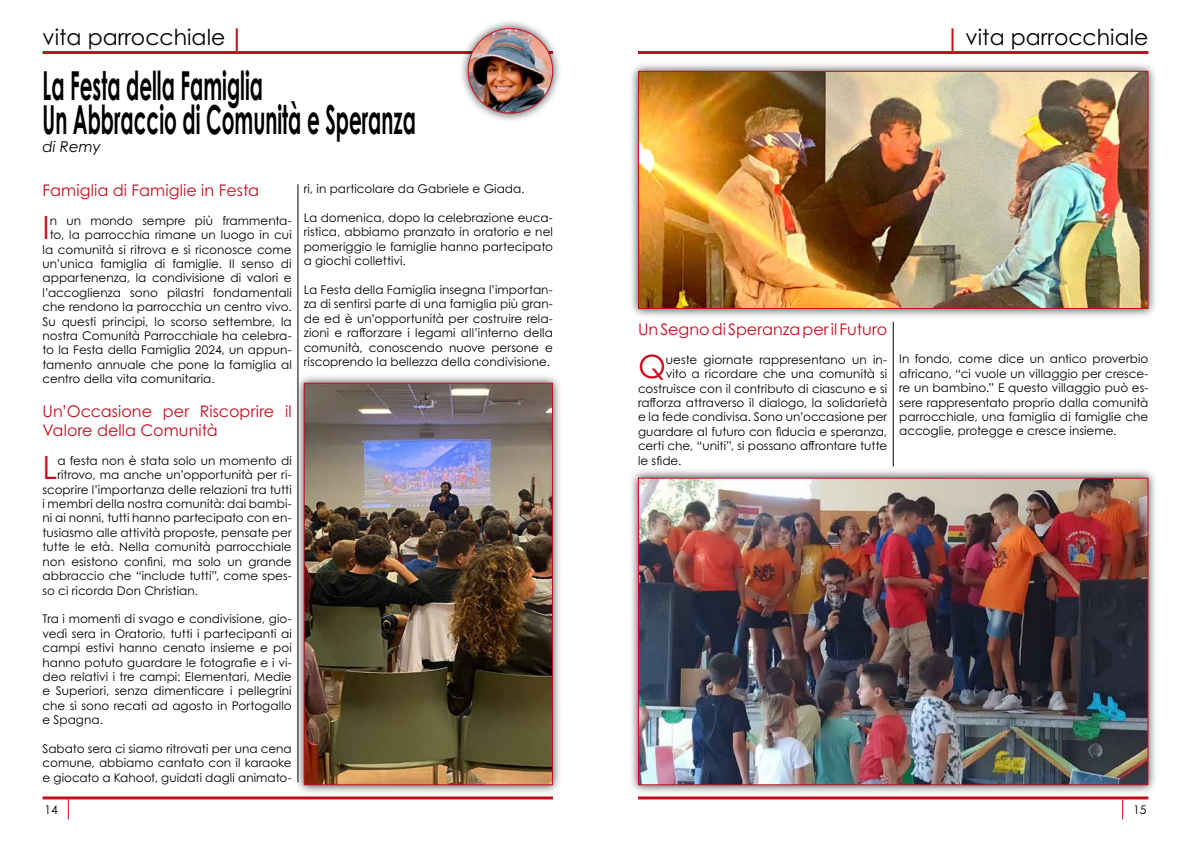
<style>
.page{position:relative;width:1191px;height:842px;background:#fff}
.page>*{position:absolute;margin:0;border:0;box-sizing:border-box;transform-origin:0 0}
.t1{font:700 40px/34px "Century Gothic Pro";color:#000;scale:.5 1}
.t2{font:32.1px "Century Gothic Pro";color:#c50e1f}
.t3{font:22px "Century Gothic Pro";color:#000}
.t4{font:16px/19.2px "Century Gothic Pro";letter-spacing:.005em;color:#c50e1f}
.t5{font:italic 15px "Century Gothic Pro";color:#000}
.t6{font:12px/14.4px "Century Gothic Pro";letter-spacing:.005em;color:#000;text-align:justify}
</style>
<div class="page">
<hr style="left:638px;top:796px;width:510px;height:3px;background:#c50e1f">
<hr style="left:43px;top:796px;width:510px;height:3px;background:#c50e1f">
<svg style="left:1122px;top:799px;width:1px;height:20px"></svg>
<svg style="left:68px;top:799px;width:1px;height:20px"></svg>
<hr style="left:638px;top:51px;width:510px;height:3px;background:#c50e1f">
<hr style="left:951px;top:28px;width:2px;height:26px;background:#c50e1f">
<hr style="left:43px;top:51px;width:510px;height:3px;background:#c50e1f">
<hr style="left:236px;top:28px;width:2px;height:26px;background:#c50e1f">
<hr style="left:298px;top:184px;width:1px;height:598px;background:#000">
<hr style="left:893px;top:322px;width:1px;height:144px;background:#000">
<div style="left:628px;top:61px;width:529px;height:257px;background:#000;opacity:.75"></div>
<img style="left:640px;top:73px;width:506px;height:234px">
<div style="left:638px;top:71px;width:510px;height:238px;border:1px solid #c50e1f"></div>
<div style="left:628px;top:468px;width:529px;height:327px;background:#000;opacity:.75"></div>
<img style="left:640px;top:480px;width:506px;height:303px">
<div style="left:638px;top:478px;width:510px;height:307px;border:1px solid #c50e1f"></div>
<div style="left:294px;top:373px;width:268px;height:422px;background:#000;opacity:.75"></div>
<img style="left:306px;top:385px;width:245px;height:398px">
<div style="left:304px;top:383px;width:249px;height:402px;border:1px solid #c50e1f"></div>
<div style="left:459px;top:19px;width:103px;height:104px;background:#000;opacity:.75"></div>
<img style="left:468px;top:29px;width:85px;height:84px;border-radius:42px">
<h3 class="t3" style="left:43px;top:23px;width:184px">vita parrocchiale</h3>
<h3 class="t3" style="left:965px;top:23px;width:184px">vita parrocchiale</h3>
<h1 class="t1" style="left:43px;top:67px;width:748px">La Festa della Famiglia<br>Un Abbraccio di Comunità e Speranza</h1>
<p class="t5" style="left:43px;top:137px;width:60px">di Remy</p>
<h3 class="t4" style="left:43px;top:180px;width:218px">Famiglia di Famiglie in Festa</h3>
<h2 class="t2" style="left:43px;top:208px;width:9px">I</h2>
<p class="t6" style="left:50px;top:213px;width:243px">n un mondo sempre più frammenta-</p>
<p class="t6" style="left:50px;top:228px;width:243px">to, la parrocchia rimane un luogo in cui</p>
<p class="t6" style="left:43px;top:242px;width:251px">la comunità si ritrova e si riconosce come</p>
<p class="t6" style="left:43px;top:256px;width:251px">un’unica famiglia di famiglie. Il senso di</p>
<p class="t6" style="left:43px;top:271px;width:251px">appartenenza, la condivisione di valori e</p>
<p class="t6" style="left:43px;top:285px;width:251px">l’accoglienza sono pilastri fondamentali</p>
<p class="t6" style="left:43px;top:300px;width:251px">che rendono la parrocchia un centro vivo.</p>
<p class="t6" style="left:43px;top:314px;width:251px">Su questi principi, lo scorso settembre, la</p>
<p class="t6" style="left:43px;top:328px;width:251px">nostra Comunità Parrocchiale ha celebra-</p>
<p class="t6" style="left:43px;top:343px;width:251px">to la Festa della Famiglia 2024, un appun-</p>
<p class="t6" style="left:43px;top:357px;width:251px">tamento annuale che pone la famiglia al</p>
<p class="t6" style="left:43px;top:372px;width:174px">centro della vita comunitaria.</p>
<h3 class="t4" style="left:43px;top:401px;width:251px">Un’Occasione per Riscoprire il<br>Valore della Comunità</h3>
<h2 class="t2" style="left:43px;top:448px;width:16px">L</h2>
<p class="t6" style="left:57px;top:453px;width:236px">a festa non è stata solo un momento di</p>
<p class="t6" style="left:57px;top:468px;width:236px">ritrovo, ma anche un’opportunità per ri-</p>
<p class="t6" style="left:43px;top:482px;width:251px">scoprire l’importanza delle relazioni tra tutti</p>
<p class="t6" style="left:43px;top:496px;width:251px">i membri della nostra comunità: dai bambi-</p>
<p class="t6" style="left:43px;top:511px;width:251px">ni ai nonni, tutti hanno partecipato con en-</p>
<p class="t6" style="left:43px;top:525px;width:251px">tusiasmo alle attività proposte, pensate per</p>
<p class="t6" style="left:43px;top:540px;width:251px">tutte le età. Nella comunità parrocchiale</p>
<p class="t6" style="left:43px;top:554px;width:251px">non esistono confini, ma solo un grande</p>
<p class="t6" style="left:43px;top:568px;width:251px">abbraccio che “include tutti”, come spes-</p>
<p class="t6" style="left:43px;top:583px;width:157px">so ci ricorda Don Christian.</p>
<p class="t6" style="left:43px;top:612px;width:251px">Tra i momenti di svago e condivisione, gio&shy;vedì sera in Oratorio, tutti i partecipanti ai campi estivi hanno cenato insieme e poi hanno potuto guardare le fotografie e i vi&shy;deo relativi i tre campi: Elementari, Medie e Superiori, senza dimenticare i pellegrini che si sono recati ad agosto in Portogallo e Spagna.</p>
<p class="t6" style="left:43px;top:741px;width:251px">Sabato sera ci siamo ritrovati per una cena comune, abbiamo cantato con il karaoke e giocato a Kahoot, guidati dagli animato-</p>
<p class="t6" style="left:304px;top:181px;width:222px">ri, in particolare da Gabriele e Giada.</p>
<p class="t6" style="left:304px;top:210px;width:251px">La domenica, dopo la celebrazione euca&shy;ristica, abbiamo pranzato in oratorio e nel pomeriggio le famiglie hanno partecipato a giochi collettivi.</p>
<p class="t6" style="left:304px;top:282px;width:251px">La Festa della Famiglia insegna l’importan&shy;za di sentirsi parte di una famiglia più gran&shy;de ed è un’opportunità per costruire rela&shy;zioni e rafforzare i legami all’interno della comunità, conoscendo nuove persone e riscoprendo la bellezza della condivisione.</p>
<h3 class="t4" style="left:638px;top:319px;width:251px">Un Segno di Speranza per il Futuro</h3>
<h2 class="t2" style="left:638px;top:347px;width:29px">Q</h2>
<p class="t6" style="left:666px;top:352px;width:223px">ueste giornate rappresentano un in-</p>
<p class="t6" style="left:666px;top:366px;width:223px">vito a ricordare che una comunità si</p>
<p class="t6" style="left:638px;top:381px;width:251px">costruisce con il contributo di ciascuno e si</p>
<p class="t6" style="left:638px;top:395px;width:251px">rafforza attraverso il dialogo, la solidarietà</p>
<p class="t6" style="left:638px;top:410px;width:251px">e la fede condivisa. Sono un’occasione per</p>
<p class="t6" style="left:638px;top:424px;width:251px">guardare al futuro con fiducia e speranza,</p>
<p class="t6" style="left:638px;top:438px;width:251px">certi che, “uniti”, si possano affrontare tutte</p>
<p class="t6" style="left:638px;top:453px;width:45px">le sfide.</p>
<p class="t6" style="left:899px;top:352px;width:251px">In fondo, come dice un antico proverbio africano, “ci vuole un villaggio per cresce&shy;re un bambino.” E questo villaggio può es&shy;sere rappresentato proprio dalla comunità parrocchiale, una famiglia di famiglie che accoglie, protegge e cresce insieme.</p>
<p class="t6" style="left:45px;top:802px;width:15px">14</p>
<p class="t6" style="left:1133px;top:802px;width:15px">15</p>
</div>
